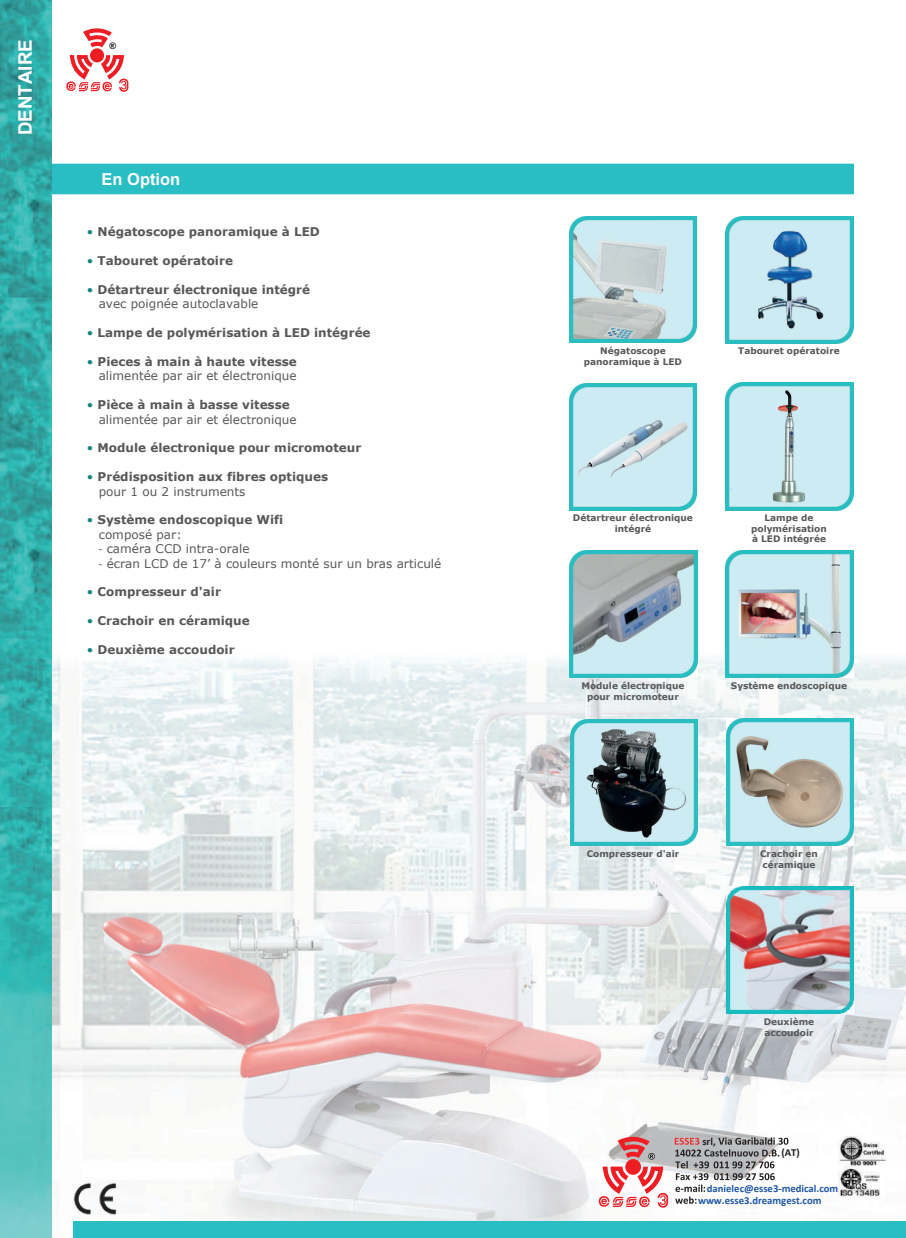
<style>
.page{position:relative;width:906px;height:1238px;background:#fff}
.page>*{position:absolute;margin:0;border:0;box-sizing:border-box;transform-origin:0 0}
.t1{font:700 18.75px "Arial";color:#fff}
.t2{font:700 16.5px "Arial";color:#fff}
.t3{font:700 12px/14.4px "Verdana";color:#57585a}
.t4{font:12px/14.4px "Verdana";color:#57585a}
.t5{font:700 10.65px "Calibri";color:#1e56a6}
.t6{font:700 10.65px "Calibri";color:#231f20}
.t7{font:700 9px/10.8px "Verdana";color:#57585a;text-align:center}
.t8{font:900 9px "Arial";color:#231f20}
.s1{font-weight:400;color:#148381}
.s2{font-weight:400}
.s3{color:#148381}
.s4{font-weight:700}
.s5{font-family:"Myriad Pro"}
</style>
<div class="page">
<img style="left:51px;top:641px;width:855px;height:596px">
<div style="left:74px;top:1221px;width:832px;height:16px;background:#28bec3"></div>
<img style="left:72px;top:1178px;width:50px;height:38px">
<div style="left:51px;top:164px;width:803px;height:30px;background:#28bec3"></div>
<div style="left:32px;top:169px;width:814px;height:19px;background:#28bec3"></div>
<img style="left:0;top:0;width:51px;height:1237px">
<div style="left:90px;top:48px;width:14px;height:14px;background:#ee1d23;border-radius:50%"></div>
<svg style="left:83px;top:28px;width:29px;height:19px"></svg>
<svg style="left:66px;top:55px;width:63px;height:37px"></svg>
<svg style="left:599px;top:1133px;width:189px;height:74px"></svg>
<img style="left:839px;top:1136px;width:46px;height:60px">
<img style="left:569px;top:550px;width:128px;height:127px">
<img style="left:726px;top:718px;width:128px;height:127px">
<img style="left:570px;top:719px;width:127px;height:126px">
<img style="left:725px;top:216px;width:128px;height:127px">
<img style="left:569px;top:216px;width:127px;height:127px">
<img style="left:569px;top:383px;width:127px;height:127px">
<img style="left:725px;top:382px;width:128px;height:128px">
<img style="left:725px;top:550px;width:128px;height:128px">
<img style="left:726px;top:886px;width:127px;height:127px">
<h1 class="t1" style="left:12px;top:135px;width:97px;rotate:-90deg">DENTAIRE</h1>
<p class="t8" style="left:109px;top:40px;width:9px">®</p>
<h2 class="t2" style="left:102px;top:167px;width:80px">En Option</h2>
<p class="t3" style="left:87px;top:224px;width:235px"><span class="s1">•</span> Négatoscope panoramique à LED</p>
<p class="t3" style="left:87px;top:253px;width:148px"><span class="s1">•</span> Tabouret opératoire</p>
<p class="t3" style="left:99px;top:282px;width:213px;text-indent:-12px"><span class="s1">•</span> Détartreur électronique intégré <span class="s2">avec poignée autoclavable</span></p>
<p class="t3" style="left:87px;top:325px;width:285px"><span class="s1">•</span> Lampe de polymérisation à LED intégrée</p>
<p class="t4" style="left:87px;top:354px;width:212px;text-align:right"><span class="s3">•</span> <span class="s4">Pieces à main à haute vitesse </span>alimentée par air et électronique</p>
<p class="t4" style="left:99px;top:397px;width:199px;text-indent:-12px"><span class="s3">•</span> <span class="s4">Pièce à main à basse vitesse </span>alimentée par air et électronique</p>
<p class="t3" style="left:87px;top:440px;width:276px"><span class="s1">•</span> Module électronique pour micromoteur</p>
<p class="t3" style="left:99px;top:469px;width:231px;text-indent:-12px"><span class="s1">•</span> Prédisposition aux fibres optiques <span class="s2">pour 1 ou 2 instruments</span></p>
<p class="t4" style="left:99px;top:512px;width:344px;text-indent:-12px"><span class="s3">•</span> <span class="s4">Système endoscopique Wifi<br></span>composé par:<br><span class="s5">‐</span> caméra CCD intra-orale<br><span class="s5">‐</span> écran LCD de 17’ à couleurs monté sur un bras articulé</p>
<p class="t3" style="left:87px;top:584px;width:136px"><span class="s1">•</span> Compresseur d'air</p>
<p class="t3" style="left:87px;top:613px;width:165px"><span class="s1">•</span> Crachoir en céramique</p>
<p class="t3" style="left:87px;top:642px;width:149px"><span class="s1">•</span> Deuxième accoudoir</p>
<p class="t7" style="left:584px;top:345px;width:100px">Négatoscope panoramique à LED</p>
<p class="t7" style="left:738px;top:345px;width:103px">Tabouret opératoire</p>
<p class="t7" style="left:573px;top:512px;width:121px">Détartreur électronique intégré</p>
<p class="t7" style="left:751px;top:512px;width:77px">Lampe de polymérisation à LED intégrée</p>
<p class="t7" style="left:581px;top:680px;width:104px">Module électronique pour micromoteur</p>
<p class="t7" style="left:731px;top:680px;width:118px">Système endoscopique</p>
<p class="t7" style="left:586px;top:848px;width:94px">Compresseur d'air</p>
<p class="t7" style="left:760px;top:848px;width:59px;text-align:left">Crachoir en céramique</p>
<p class="t6" style="left:702px;top:1133px;width:15px">srl,</p>
<p class="t7" style="left:763px;top:1016px;width:52px;text-align:left">Deuxième accoudoir</p>
<p class="t6" style="left:781px;top:1145px;width:20px">(AT)</p>
<p class="t5" style="left:707px;top:1180px;width:133px">danielec@esse3-medical.com</p>
<p class="t5" style="left:698px;top:1192px;width:125px">www.esse3.dreamgest.com</p>
</div>
